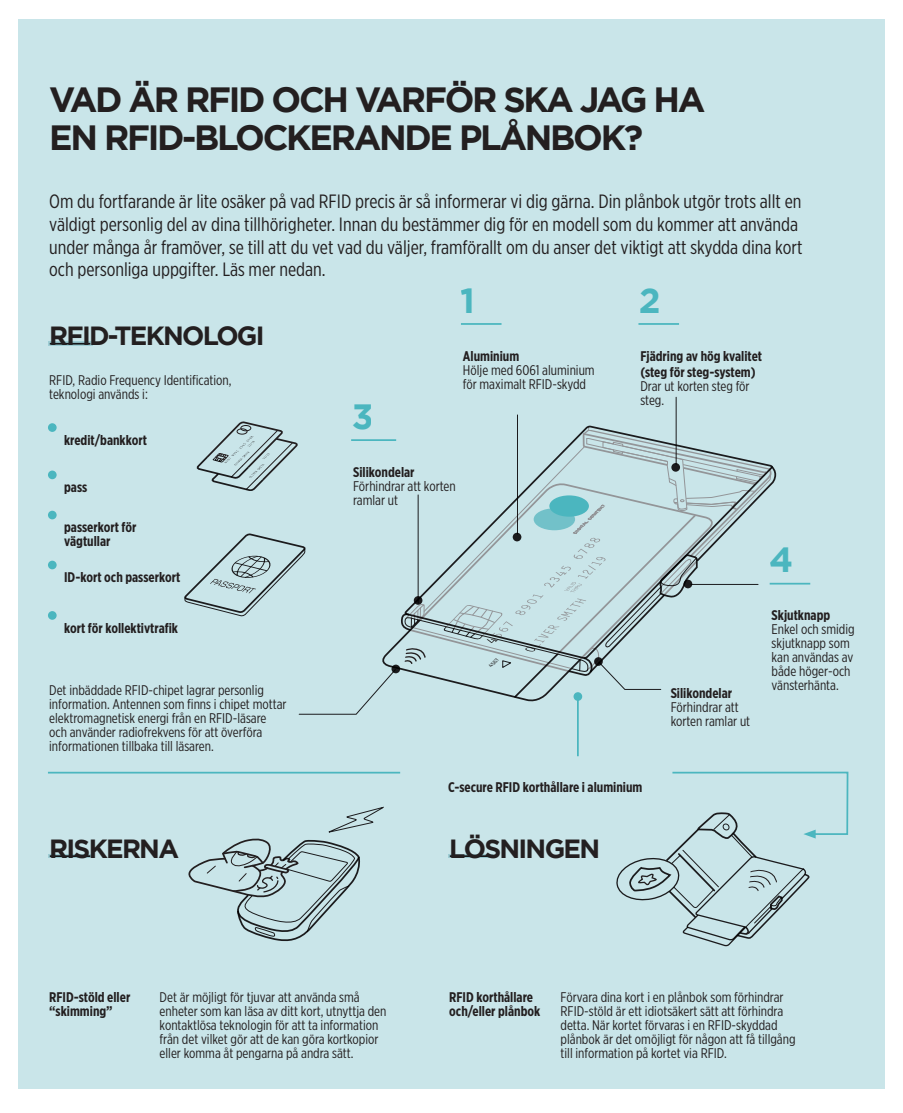
<style>
.page{position:relative;width:903px;height:1113px;background:#fff}
.page>*{position:absolute;margin:0;border:0;box-sizing:border-box;transform-origin:0 0}
.t1{font:700 35px/38.5px "Gotham";letter-spacing:-.065em;color:#231f20}
.t2{font:700 35px "Gotham";color:#4bb6bf}
.t3{font:700 26.25px "Gotham";letter-spacing:-.065em;color:#231f20}
.t4{font:19.25px/22.8px "Gotham X Narrow";color:#231f20}
.t5{font:14px/14px "Gotham X Narrow";color:#231f20}
.t6{font:700 14px/14px "Gotham X Narrow";color:#231f20}
.t7{font:italic 4.9px "Arial";color:#231f20}
</style>
<div class="page">
<div style="left:19px;top:20px;width:866px;height:1069px;background:#c9e5e9"></div>
<hr style="left:461px;top:323px;width:41px;height:2px;background:#4bb6bf">
<hr style="left:770px;top:583px;width:40px;height:2px;background:#4bb6bf">
<hr style="left:638px;top:323px;width:41px;height:2px;background:#4bb6bf">
<hr style="left:676px;top:397px;width:1px;height:67px;background:#231f20">
<hr style="left:517px;top:415px;width:1px;height:119px;background:#231f20">
<div style="left:48px;top:611px;width:9px;height:9px;background:#4bb6bf;border-radius:50%"></div>
<hr style="left:48px;top:772px;width:352px;height:2px;background:#4bb6bf">
<hr style="left:50px;top:343px;width:40px;height:2px;background:#231f20">
<div style="left:48px;top:423px;width:9px;height:9px;background:#4bb6bf;border-radius:50%"></div>
<div style="left:48px;top:471px;width:9px;height:8px;background:#4bb6bf;border-radius:50%"></div>
<div style="left:48px;top:511px;width:9px;height:8px;background:#4bb6bf;border-radius:50%"></div>
<div style="left:48px;top:561px;width:9px;height:8px;background:#4bb6bf;border-radius:50%"></div>
<hr style="left:50px;top:855px;width:40px;height:2px;background:#231f20">
<hr style="left:450px;top:855px;width:40px;height:2px;background:#231f20">
<svg style="left:188px;top:807px;width:196px;height:135px"></svg>
<hr style="left:577px;top:695px;width:2px;height:61px;background:#4bb6bf">
<svg style="left:616px;top:771px;width:233px;height:176px"></svg>
<svg style="left:184px;top:422px;width:594px;height:293px"></svg>
<h1 class="t1" style="left:49px;top:79px;width:658px">VAD ÄR RFID OCH VARFÖR SKA JAG HA<br>EN RFID-BLOCKERANDE PLÅNBOK?</h1>
<p class="t4" style="left:49px;top:190px;width:755px">Om du fortfarande är lite osäker på vad RFID precis är så informerar vi dig gärna. Din plånbok utgör trots allt en väldigt personlig del av dina tillhörigheter. Innan du bestämmer dig för en modell som du kommer att använda under många år framöver, se till att du vet vad du väljer, framförallt om du anser det viktigt att skydda dina kort och personliga uppgifter. Läs mer nedan.</p>
<h2 class="t3" style="left:49px;top:321px;width:217px">RFID-TEKNOLOGI</h2>
<p class="t5" style="left:49px;top:373px;width:184px">RFID, Radio Frequency Identification, teknologi används i:</p>
<p class="t6" style="left:64px;top:433px;width:84px">kredit/bankkort</p>
<p class="t6" style="left:64px;top:480px;width:25px">pass</p>
<p class="t6" style="left:64px;top:520px;width:74px">passerkort för vägtullar</p>
<p class="t6" style="left:64px;top:570px;width:118px">ID-kort och passerkort</p>
<p class="t6" style="left:64px;top:621px;width:115px">kort för kollektivtrafik</p>
<p class="t5" style="left:49px;top:683px;width:239px">Det inbäddade RFID-chipet lagrar personlig information. Antennen som finns i chipet mottar elektromagnetisk energi från en RFID-läsare och använder radiofrekvens för att överföra informationen tillbaka till läsaren.</p>
<h1 class="t2" style="left:461px;top:280px;width:16px">1</h1>
<h1 class="t2" style="left:351px;top:396px;width:23px">3</h1>
<p class="t6" style="left:463px;top:349px;width:58px">Aluminium</p>
<p class="t5" style="left:463px;top:362px;width:133px">Hölje med 6061 aluminium för maximalt RFID-skydd</p>
<p class="t6" style="left:353px;top:465px;width:63px">Silikondelar</p>
<p class="t5" style="left:353px;top:479px;width:104px">Förhindrar att korten ramlar ut</p>
<p class="t7" style="left:488px;top:663px;width:13px;rotate:-44deg">4567</p>
<h1 class="t2" style="left:638px;top:280px;width:23px">2</h1>
<p class="t6" style="left:640px;top:347px;width:123px;line-height:16.8px">Fjädring av hög kvalitet (steg för steg-system)</p>
<p class="t5" style="left:640px;top:379px;width:111px">Drar ut korten steg för steg.</p>
<p class="t6" style="left:671px;top:686px;width:63px">Silikondelar</p>
<p class="t5" style="left:671px;top:700px;width:81px">Förhindrar att korten ramlar ut</p>
<h1 class="t2" style="left:770px;top:540px;width:26px">4</h1>
<p class="t6" style="left:772px;top:608px;width:60px">Skjutknapp</p>
<p class="t5" style="left:772px;top:622px;width:85px">Enkel och smidig skjutknapp som kan användas av både höger-och vänsterhänta.</p>
<p class="t6" style="left:448px;top:780px;width:196px">C-secure RFID korthållare i aluminium</p>
<h2 class="t3" style="left:49px;top:833px;width:131px">RISKERNA</h2>
<h2 class="t3" style="left:449px;top:833px;width:152px">LÖSNINGEN</h2>
<p class="t6" style="left:49px;top:990px;width:83px">RFID-stöld eller “skimming”</p>
<p class="t5" style="left:160px;top:989px;width:228px">Det är möjligt för tjuvar att använda små enheter som kan läsa av ditt kort, utnyttja den kontaktlösa teknologin för att ta information från det vilket gör att de kan göra kortkopior eller komma åt pengarna på andra sätt.</p>
<p class="t6" style="left:449px;top:990px;width:93px">RFID korthållare och/eller plånbok</p>
<p class="t5" style="left:561px;top:989px;width:237px">Förvara dina kort i en plånbok som förhindrar RFID-stöld är ett idiotsäkert sätt att förhindra detta. När kortet förvaras i en RFID-skyddad plånbok är det omöjligt för någon att få tillgång till information på kortet via RFID.</p>
</div>
